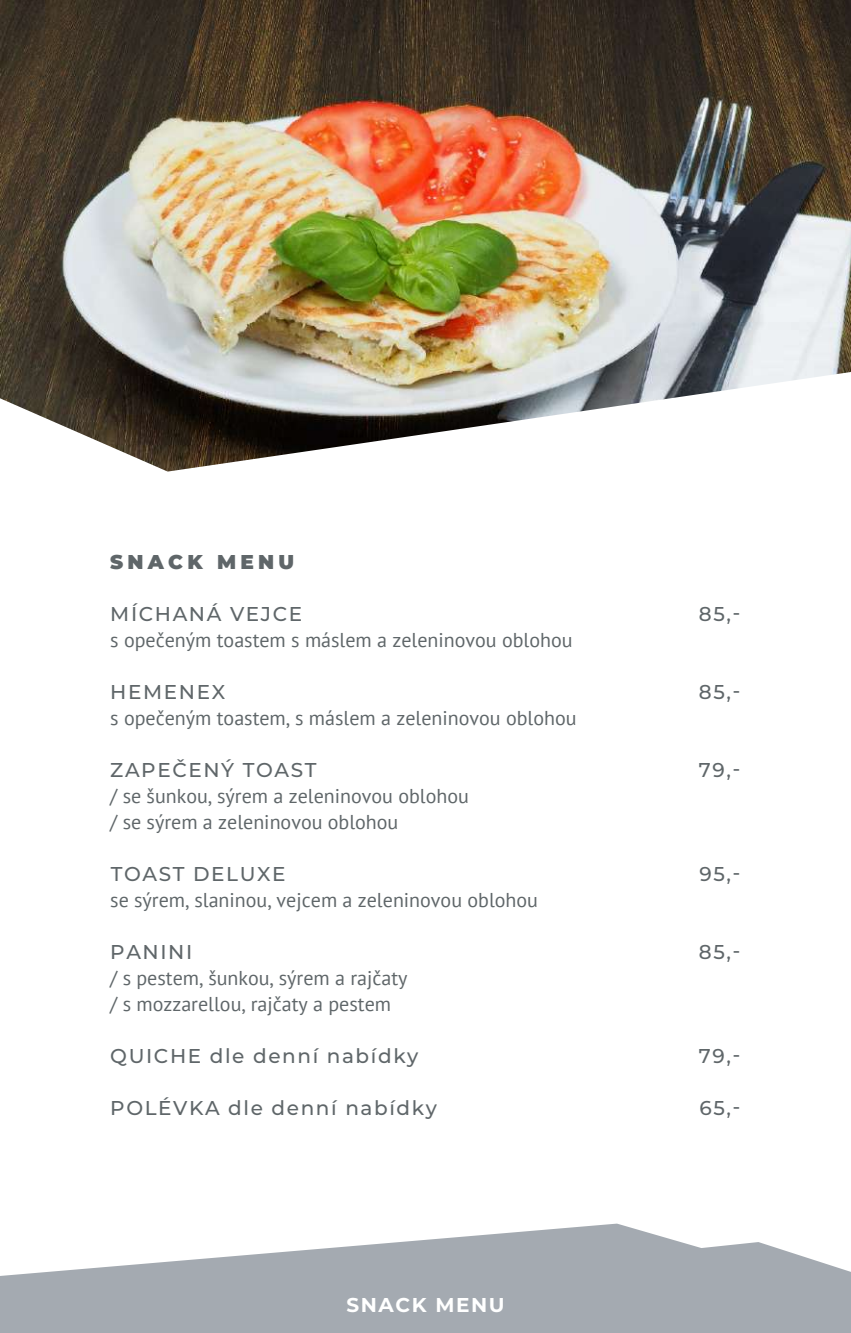
<style>
.page{position:relative;width:851px;height:1333px;background:#fff}
.page>*{position:absolute;margin:0;border:0;box-sizing:border-box;transform-origin:0 0}
.t1{font:20px/26px "PT Sans";color:#5f6669}
.t2{font:500 20px "Montserrat";letter-spacing:.08em;color:#5f6669}
.t3{font:900 20px "Montserrat";letter-spacing:.21em;color:#5f6669}
.t4{font:700 20px "Montserrat";letter-spacing:.08em;color:#fff}
</style>
<div class="page">
<img style="left:0;top:0;width:850px;height:471px">
<svg style="left:0;top:1223px;width:850px;height:109px;fill:#a4aab1"></svg>
<p class="t3" style="left:110px;top:546px;width:185px">SNACK MENU</p>
<p class="t2" style="left:110px;top:599px;width:193px">MÍCHANÁ VEJCE</p>
<p class="t1" style="left:110px;top:626px;width:464px">s opečeným toastem s máslem a zeleninovou oblohou</p>
<p class="t2" style="left:110px;top:677px;width:116px">HEMENEX</p>
<p class="t1" style="left:110px;top:704px;width:467px">s opečeným toastem, s máslem a zeleninovou oblohou</p>
<p class="t2" style="left:110px;top:755px;width:208px">ZAPEČENÝ TOAST</p>
<p class="t1" style="left:110px;top:782px;width:360px">/ se šunkou, sýrem a zeleninovou oblohou / se sýrem a zeleninovou oblohou</p>
<p class="t2" style="left:111px;top:859px;width:176px">TOAST DELUXE</p>
<p class="t1" style="left:110px;top:886px;width:429px">se sýrem, slaninou, vejcem a zeleninovou oblohou</p>
<p class="t2" style="left:110px;top:937px;width:83px">PANINI</p>
<p class="t1" style="left:110px;top:964px;width:299px">/ s pestem, šunkou, sýrem a rajčaty / s mozzarellou, rajčaty a pestem</p>
<p class="t2" style="left:110px;top:1041px;width:309px">QUICHE dle denní nabídky</p>
<p class="t2" style="left:110px;top:1093px;width:328px">POLÉVKA dle denní nabídky</p>
<p class="t4" style="left:346px;top:1289px;width:160px">SNACK MENU</p>
<p class="t2" style="left:698px;top:599px;width:43px">85,-</p>
<p class="t2" style="left:698px;top:677px;width:43px">85,-</p>
<p class="t2" style="left:698px;top:755px;width:43px">79,-</p>
<p class="t2" style="left:699px;top:859px;width:43px">95,-</p>
<p class="t2" style="left:698px;top:937px;width:43px">85,-</p>
<p class="t2" style="left:698px;top:1041px;width:43px">79,-</p>
<p class="t2" style="left:699px;top:1093px;width:43px">65,-</p>
</div>
